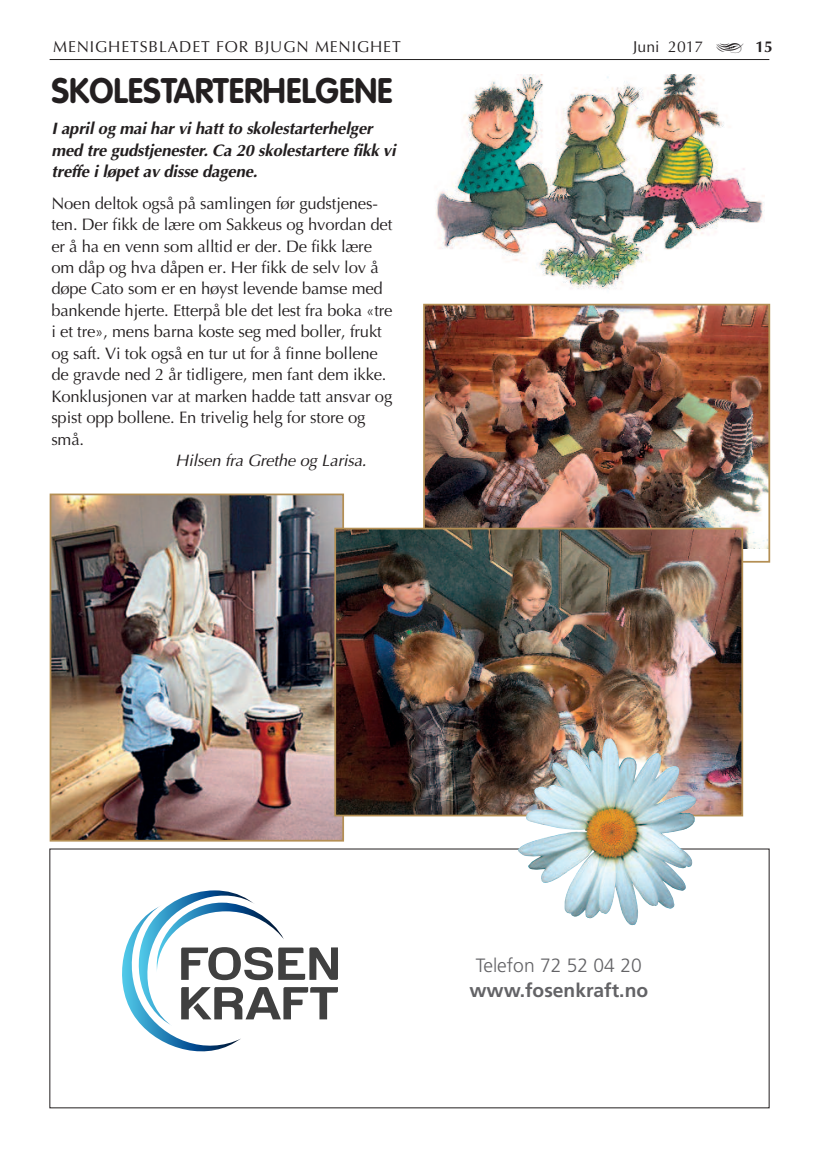
<style>
.page{position:relative;width:819px;height:1161px;background:#fff}
.page>*{position:absolute;margin:0;border:0;box-sizing:border-box;transform-origin:0 0}
.t1{font:700 35px "VAG Rounded";color:#231f20;scale:.95 1}
.t2{font:700 19.25px "Frutiger";color:#636366}
.t3{font:300 19.25px "Frutiger";color:#636366}
.t4{font:16.62px/21.3px "Optima";letter-spacing:-.01em;color:#231f20}
.t5{font:italic 700 16.62px/21.3px "Optima";letter-spacing:-.01em;color:#231f20}
.t6{font:italic 16.62px "Optima";letter-spacing:-.01em;color:#231f20}
.t7{font:15.75px "Optima";letter-spacing:.055em;color:#231f20}
.t8{font:15.75px "Optima";color:#231f20}
.t9{font:700 15.75px "Optima";color:#231f20}
</style>
<div class="page">
<hr style="left:50px;top:59px;width:719px;height:1px;background:#231f20">
<img style="left:436px;top:74px;width:328px;height:215px">
<img style="left:426px;top:307px;width:341px;height:241px">
<div style="left:423px;top:304px;width:347px;height:259px;border:2px solid #b48f54"></div>
<img style="left:53px;top:496px;width:288px;height:342px">
<div style="left:50px;top:493px;width:294px;height:348px;border:2px solid #b48f54"></div>
<img style="left:337px;top:531px;width:403px;height:282px">
<div style="left:334px;top:528px;width:409px;height:288px;border:2px solid #b48f54"></div>
<svg style="left:122px;top:890px;width:216px;height:162px"></svg>
<img style="left:518px;top:738px;width:178px;height:187px">
<p class="t7" style="left:53px;top:38px;width:349px">MENIGHETSBLADET FOR BJUGN MENIGHET</p>
<p class="t8" style="left:633px;top:38px;width:72px">Juni 2017</p>
<p class="t9" style="left:755px;top:38px;width:19px">15</p>
<h1 class="t1" style="left:51px;top:76px;width:361px">SKOLESTARTERHELGENE</h1>
<p class="t5" style="left:51px;top:118px;width:346px">I april og mai har vi hatt to skolestarterhelger med tre gudstjenester. Ca 20 skolestartere fikk vi treffe i løpet av disse dagene.</p>
<p class="t4" style="left:51px;top:193px;width:342px">Noen deltok også på samlingen før gudstjenes&shy;ten. Der fikk de lære om Sakkeus og hvordan det er å ha en venn som alltid er der. De fikk lære om dåp og hva dåpen er. Her fikk de selv lov å døpe Cato som er en høyst levende bamse med bankende hjerte. Etterpå ble det lest fra boka «tre i et tre», mens barna koste seg med boller, frukt og saft. Vi tok også en tur ut for å finne bollene de gravde ned 2 år tidligere, men fant dem ikke.<br>Konklusjonen var at marken hadde tatt ansvar og spist opp bollene. En trivelig helg for store og små.</p>
<p class="t6" style="left:176px;top:450px;width:192px">Hilsen fra Grethe og Larisa.</p>
<p class="t3" style="left:476px;top:957px;width:167px">Telefon 72 52 04 20</p>
<p class="t2" style="left:469px;top:982px;width:180px">www.fosenkraft.no</p>
</div>
